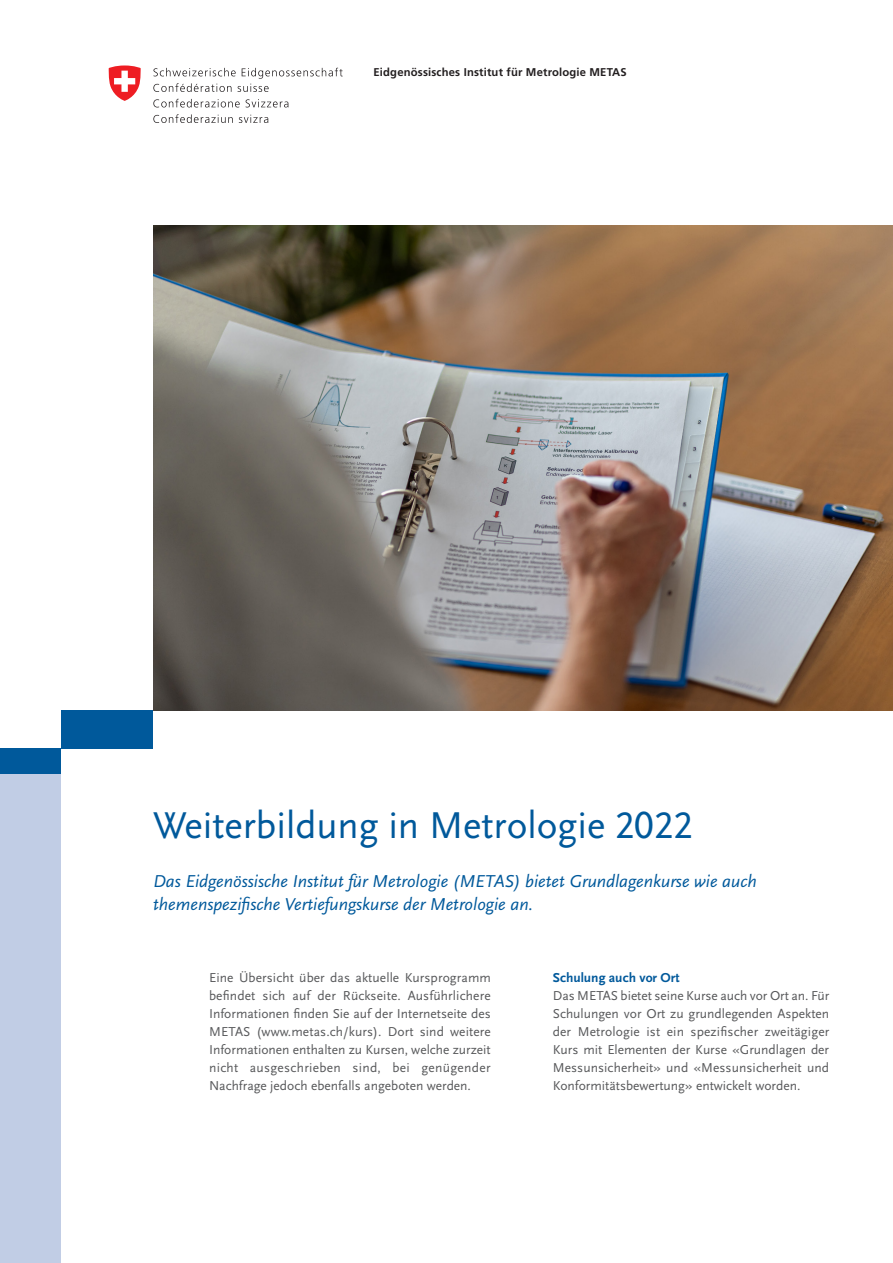
<style>
.page{position:relative;width:893px;height:1263px;background:#fff}
.page>*{position:absolute;margin:0;border:0;box-sizing:border-box;transform-origin:0 0}
.Überschrift_1{font:39px "Scala Sans OT";color:#00599b}
.Überschrift_2{font:italic 18px/22.5px "Scala Sans OT";color:#00599b}
.Fliesstext_Regular{font:13.5px/18px "Scala Sans OT";color:#57585a;text-align:justify}
.Fliesstext_Bold{font:700 13.5px "Scala Sans OT";color:#00599b}
.t1{font:700 11.25px "Frutiger LT Std";letter-spacing:.015em;color:#231f20}
</style>
<div class="page">
<img style="left:153px;top:226px;width:740px;height:484px">
<svg style="left:153px;top:68px;width:190px;height:24px"></svg>
<svg style="left:153px;top:99px;width:87px;height:8px"></svg>
<svg style="left:246px;top:99px;width:42px;height:8px"></svg>
<svg style="left:153px;top:114px;width:80px;height:9px"></svg>
<svg style="left:239px;top:115px;width:29px;height:8px"></svg>
<svg style="left:108px;top:65px;width:33px;height:36px"></svg>
<div style="left:0;top:756px;width:61px;height:507px;background:#c1cde5"></div>
<div style="left:0;top:748px;width:61px;height:26px;background:#00599b"></div>
<div style="left:61px;top:710px;width:92px;height:38px;background:#00599b"></div>
<p class="t1" style="left:374px;top:66px;width:255px">Eidgenössisches Institut für Metrologie METAS</p>
<p class="Überschrift_1" style="left:153px;top:804px;width:541px">Weiterbildung in Metrologie 2022</p>
<p class="Überschrift_2" style="left:153px;top:870px;width:605px">Das Eidgenössische Institut für Metrologie (METAS) bietet Grundlagenkurse wie auch themenspezifische Vertiefungskurse der Metrologie an.</p>
<p class="Fliesstext_Regular" style="left:209px;top:969px;width:283px">Eine Übersicht über das aktuelle Kursprogramm befindet sich auf der Rückseite. Ausführlichere Informationen finden Sie auf der Internetseite des METAS (www.metas.ch/kurs). Dort sind weitere Informationen enthalten zu Kursen, welche zurzeit nicht ausgeschrieben sind, bei genügender Nachfrage jedoch ebenfalls angeboten werden.</p>
<p class="Fliesstext_Bold" style="left:553px;top:970px;width:128px">Schulung auch vor Ort</p>
<p class="Fliesstext_Regular" style="left:553px;top:987px;width:278px">Das METAS bietet seine Kurse auch vor Ort an. Für Schulungen vor Ort zu grundlegenden Aspekten der Metrologie ist ein spezifischer zweitägiger Kurs mit Elementen der Kurse «Grundlagen der Messunsicherheit» und «Messunsicherheit und Konformitätsbewertung» entwickelt worden.</p>
</div>
